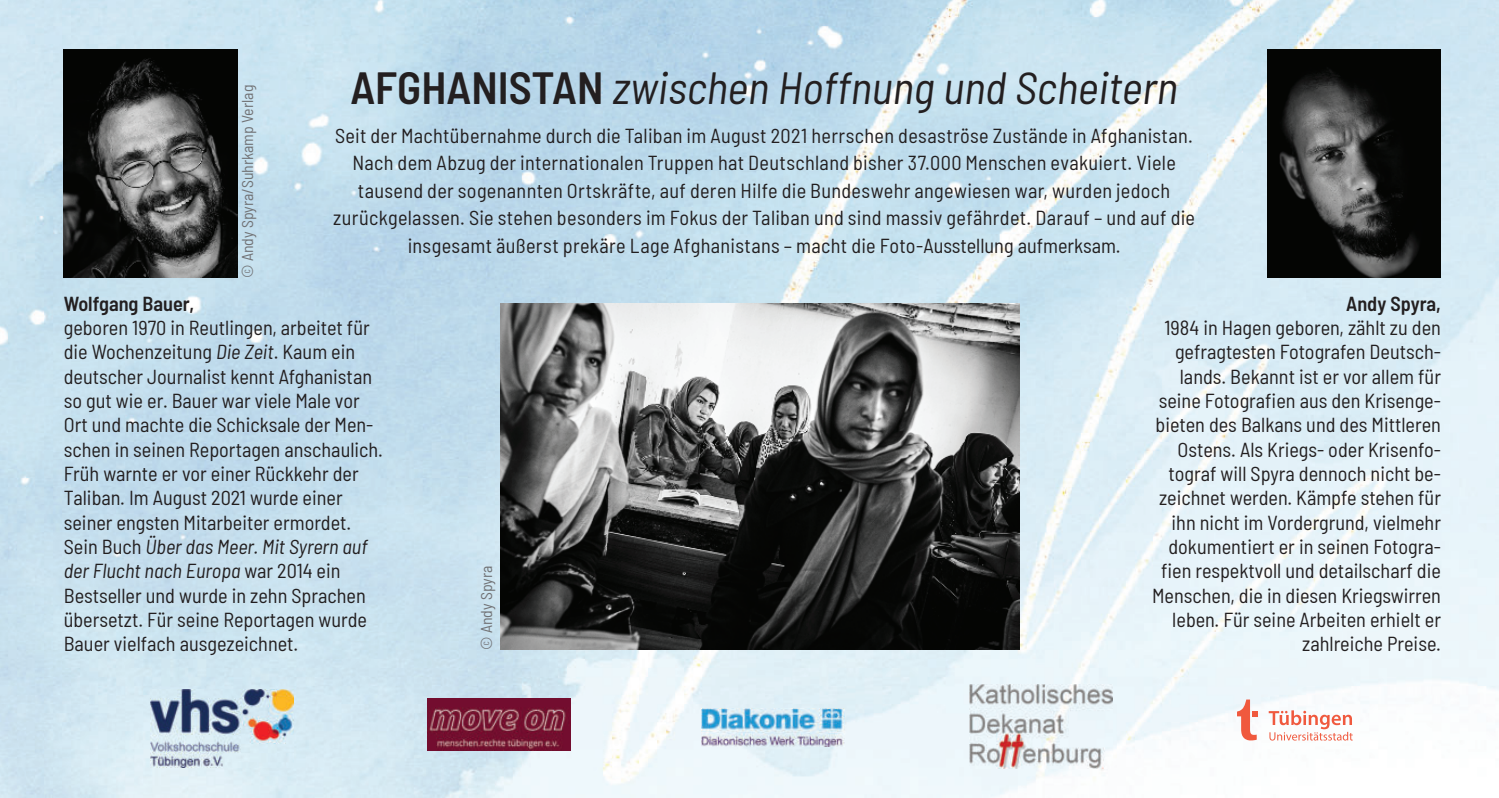
<style>
.page{position:relative;width:1499px;height:798px;background:#fff}
.page>*{position:absolute;margin:0;border:0;box-sizing:border-box;transform-origin:0 0}
.t1{font:italic semi-condensed 45px "Barlow";color:#231f20}
.t2{font:semi-condensed 20.25px/24.3px "Barlow";color:#231f20;text-align:center}
.t3{font:600 semi-condensed 20.25px "Barlow";color:#231f20}
.t4{font:semi-condensed 15.75px "Barlow";color:#717275}
.s1{font-weight:600;font-style:normal}
.s2{font-style:italic}
</style>
<div class="page">
<img style="left:0;top:0;width:1498px;height:797px">
<img style="left:64px;top:49px;width:173px;height:228px">
<img style="left:1267px;top:49px;width:174px;height:228px">
<img style="left:151px;top:689px;width:142px;height:78px">
<img style="left:427px;top:698px;width:143px;height:52px">
<img style="left:702px;top:708px;width:142px;height:38px">
<img style="left:969px;top:684px;width:143px;height:84px">
<svg style="left:1269px;top:710px;width:84px;height:30px"></svg>
<svg style="left:1237px;top:699px;width:21px;height:41px"></svg>
<img style="left:501px;top:303px;width:519px;height:346px">
<p class="t4" style="left:241px;top:277px;width:194px;rotate:-90deg">© Andy Spyra/Suhrkamp Verlag</p>
<h1 class="t1" style="left:350px;top:72px;width:829px"><span class="s1">AFGHANISTAN</span> zwischen Hoffnung und Scheitern</h1>
<p class="t2" style="left:333px;top:123px;width:863px;line-height:27.4px">Seit der Machtübernahme durch die Taliban im August 2021 herrschen desaströse Zustände in Afghanistan.<br>Nach dem Abzug der internationalen Truppen hat Deutschland bisher 37.000 Menschen evakuiert. Viele tausend der sogenannten Ortskräfte, auf deren Hilfe die Bundeswehr angewiesen war, wurden jedoch zurückgelassen. Sie stehen besonders im Fokus der Taliban und sind massiv gefährdet. Darauf – und auf die insgesamt äußerst prekäre Lage Afghanistans – macht die Foto-Ausstellung aufmerksam.</p>
<p class="t3" style="left:64px;top:296px;width:132px">Wolfgang Bauer,</p>
<p class="t2" style="left:64px;top:317px;width:320px;text-align:left">geboren 1970 in Reutlingen, arbeitet für die Wochenzeitung <span class="s2">Die Zeit</span>. Kaum ein deutscher Journalist kennt Afghanistan so gut wie er. Bauer war viele Male vor Ort und machte die Schicksale der Men&shy;schen in seinen Reportagen anschaulich.<br>Früh warnte er vor einer Rückkehr der Taliban. Im August 2021 wurde einer seiner engsten Mitarbeiter ermordet.<br>Sein Buch <span class="s2">Über das Meer. Mit Syrern auf der Flucht nach Europa</span> war 2014 ein Bestseller und wurde in zehn Sprachen übersetzt. Für seine Reportagen wurde Bauer vielfach ausgezeichnet.</p>
<p class="t4" style="left:480px;top:649px;width:85px;rotate:-90deg">© Andy Spyra</p>
<p class="t3" style="left:1346px;top:296px;width:96px">Andy Spyra,</p>
<p class="t2" style="left:1152px;top:317px;width:290px;text-align:right">1984 in Hagen geboren, zählt zu den gefragtesten Fotografen Deutsch&shy;lands. Bekannt ist er vor allem für seine Fotografien aus den Krisenge&shy;bieten des Balkans und des Mittleren Ostens. Als Kriegs- oder Krisenfo&shy;tograf will Spyra dennoch nicht be&shy;zeichnet werden. Kämpfe stehen für ihn nicht im Vordergrund, vielmehr dokumentiert er in seinen Fotogra&shy;fien respektvoll und detailscharf die Menschen, die in diesen Kriegswirren leben. Für seine Arbeiten erhielt er zahlreiche Preise.</p>
</div>
